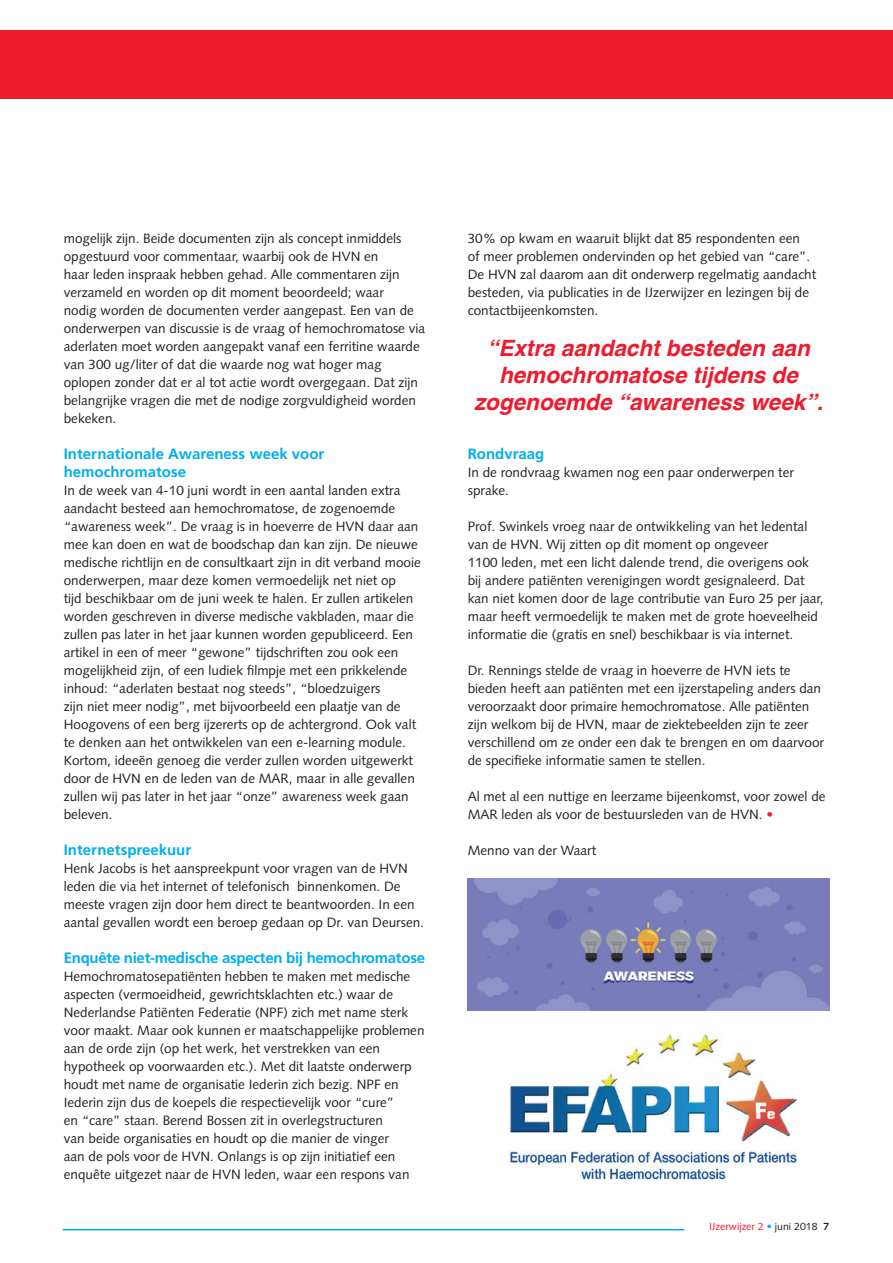
<style>
.page{position:relative;width:893px;height:1263px;background:#fff}
.page>*{position:absolute;margin:0;border:0;box-sizing:border-box;transform-origin:0 0}
.t1{font:italic 700 22.5px/27px "Helvetica";color:#ee1b2d;text-align:center}
.t2{font:700 15px/18px "Frutiger LT Std";color:#00aeef}
.t3{font:700 15px "Frutiger LT Std";letter-spacing:-.02em;color:#00aeef}
.t4{font:13.5px/18px "Syntax LT Std";color:#231f20}
.t5{font:10.5px "Syntax LT Std";color:#ee1b2d}
.s1{color:#ee1b2d}
.s2{color:#00aeef}
.s3{color:#231f20}
.s4{font-weight:700;color:#231f20}
</style>
<div class="page">
<div style="left:0;top:30px;width:893px;height:68px;background:#ee1b2d"></div>
<hr style="left:63px;top:1229px;width:621px;height:1px;background:#00aeef">
<img style="left:468px;top:879px;width:361px;height:132px">
<img style="left:509px;top:1034px;width:288px;height:146px">
<p class="t4" style="left:64px;top:229px;width:363px">mogelijk zijn. Beide documenten zijn als concept inmiddels opgestuurd voor commentaar, waarbij ook de HVN en<br>haar leden inspraak hebben gehad. Alle commentaren zijn verzameld en worden op dit moment beoordeeld; waar<br>nodig worden de documenten verder aangepast. Een van de onderwerpen van discussie is de vraag of hemochromatose via aderlaten moet worden aangepakt vanaf een ferritine waarde van 300 ug/liter of dat die waarde nog wat hoger mag oplopen zonder dat er al tot actie wordt overgegaan. Dat zijn belangrijke vragen die met de nodige zorgvuldigheid worden bekeken.</p>
<p class="t2" style="left:64px;top:445px;width:262px">Internationale Awareness week voor hemochromatose</p>
<p class="t4" style="left:64px;top:481px;width:359px">In de week van 4-10 juni wordt in een aantal landen extra aandacht besteed aan hemochromatose, de zogenoemde “awareness week”. De vraag is in hoeverre de HVN daar aan mee kan doen en wat de boodschap dan kan zijn. De nieuwe medische richtlijn en de consultkaart zijn in dit verband mooie onderwerpen, maar deze komen vermoedelijk net niet op<br>tijd beschikbaar om de juni week te halen. Er zullen artikelen worden geschreven in diverse medische vakbladen, maar die zullen pas later in het jaar kunnen worden gepubliceerd. Een artikel in een of meer “gewone” tijdschriften zou ook een mogelijkheid zijn, of een ludiek filmpje met een prikkelende inhoud: “aderlaten bestaat nog steeds”, “bloedzuigers<br>zijn niet meer nodig”, met bijvoorbeeld een plaatje van de Hoogovens of een berg ijzererts op de achtergrond. Ook valt te denken aan het ontwikkelen van een e-learning module.<br>Kortom, ideeën genoeg die verder zullen worden uitgewerkt door de HVN en de leden van de MAR, maar in alle gevallen zullen wij pas later in het jaar “onze” awareness week gaan beleven.</p>
<p class="t2" style="left:64px;top:841px;width:129px">Internetspreekuur</p>
<p class="t4" style="left:64px;top:859px;width:362px">Henk Jacobs is het aanspreekpunt voor vragen van de HVN leden die via het internet of telefonisch binnenkomen. De meeste vragen zijn door hem direct te beantwoorden. In een aantal gevallen wordt een beroep gedaan op Dr. van Deursen.</p>
<p class="t3" style="left:64px;top:949px;width:363px">Enquête niet-medische aspecten bij hemochromatose</p>
<p class="t4" style="left:64px;top:967px;width:362px">Hemochromatosepatiënten hebben te maken met medische aspecten (vermoeidheid, gewrichtsklachten etc.) waar de Nederlandse Patiënten Federatie (NPF) zich met name sterk voor maakt. Maar ook kunnen er maatschappelijke problemen aan de orde zijn (op het werk, het verstrekken van een hypotheek op voorwaarden etc.). Met dit laatste onderwerp houdt met name de organisatie Iederin zich bezig. NPF en Iederin zijn dus de koepels die respectievelijk voor “cure”<br>en “care” staan. Berend Bossen zit in overlegstructuren<br>van beide organisaties en houdt op die manier de vinger<br>aan de pols voor de HVN. Onlangs is op zijn initiatief een enquête uitgezet naar de HVN leden, waar een respons van</p>
<p class="t4" style="left:468px;top:229px;width:350px">30% op kwam en waaruit blijkt dat 85 respondenten een<br>of meer problemen ondervinden op het gebied van “care”.<br>De HVN zal daarom aan dit onderwerp regelmatig aandacht besteden, via publicaties in de IJzerwijzer en lezingen bij de contactbijeenkomsten.</p>
<h1 class="t1" style="left:474px;top:335px;width:350px">“Extra aandacht besteden aan hemochromatose tijdens de zogenoemde “awareness week”.</h1>
<p class="t2" style="left:468px;top:445px;width:78px">Rondvraag</p>
<p class="t4" style="left:468px;top:463px;width:328px">In de rondvraag kwamen nog een paar onderwerpen ter sprake.</p>
<p class="t4" style="left:468px;top:517px;width:357px">Prof. Swinkels vroeg naar de ontwikkeling van het ledental van de HVN. Wij zitten op dit moment op ongeveer<br>1100 leden, met een licht dalende trend, die overigens ook bij andere patiënten verenigingen wordt gesignaleerd. Dat kan niet komen door de lage contributie van Euro 25 per jaar, maar heeft vermoedelijk te maken met de grote hoeveelheid informatie die (gratis en snel) beschikbaar is via internet.</p>
<p class="t4" style="left:468px;top:661px;width:358px">Dr. Rennings stelde de vraag in hoeverre de HVN iets te bieden heeft aan patiënten met een ijzerstapeling anders dan veroorzaakt door primaire hemochromatose. Alle patiënten zijn welkom bij de HVN, maar de ziektebeelden zijn te zeer verschillend om ze onder een dak te brengen en om daarvoor de specifieke informatie samen te stellen.</p>
<p class="t4" style="left:468px;top:787px;width:359px">Al met al een nuttige en leerzame bijeenkomst, voor zowel de<br>MAR leden als voor de bestuursleden van de HVN. <span class="s1">•</span></p>
<p class="t4" style="left:468px;top:841px;width:130px">Menno van der Waart</p>
<p class="t5" style="left:709px;top:1220px;width:122px">IJzerwijzer 2 <span class="s2">•</span> <span class="s3">juni 2018</span> <span class="s4">7</span></p>
</div>
